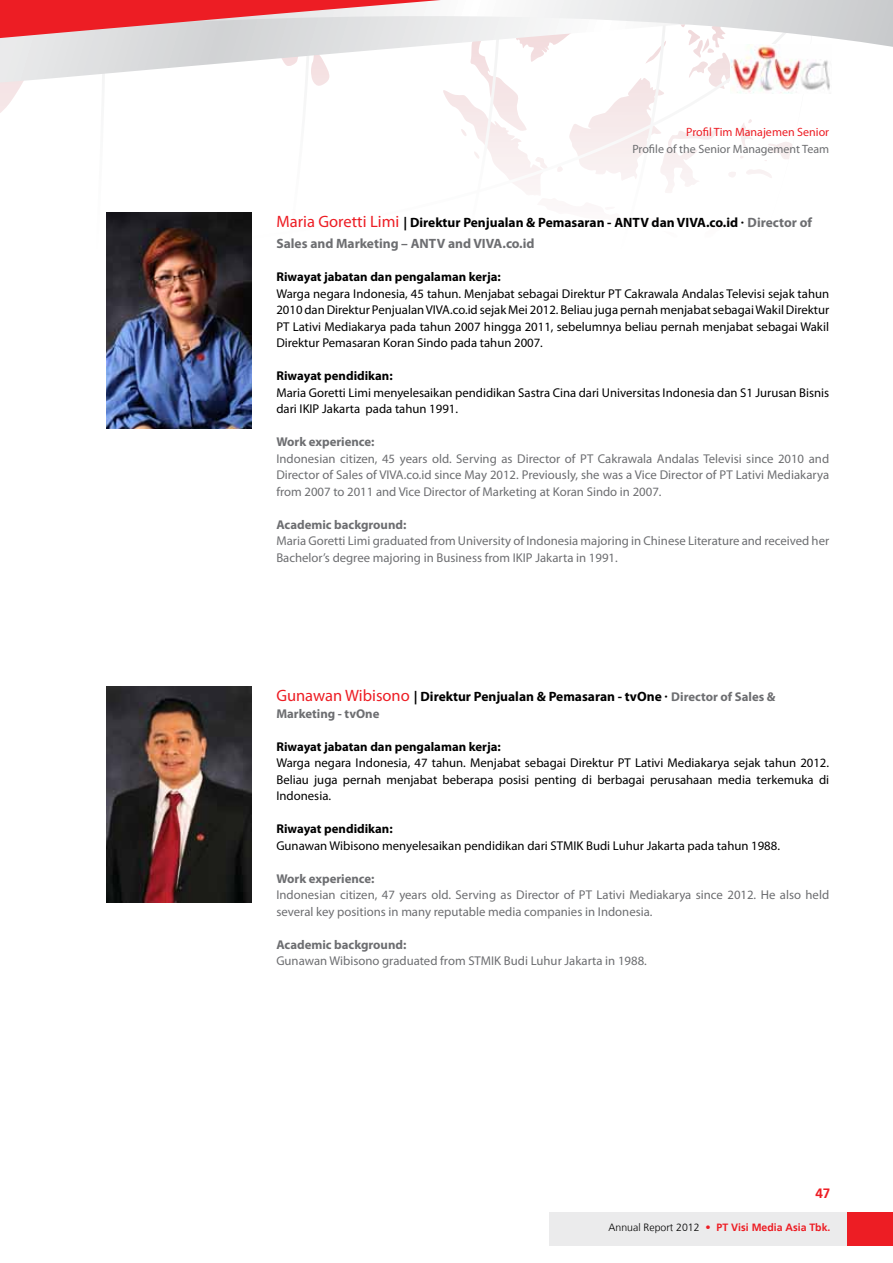
<style>
.page{position:relative;width:893px;height:1263px;background:#fff}
.page>*{position:absolute;margin:0;border:0;box-sizing:border-box;transform-origin:0 0}
.t1{font:700 13.5px/21px "Myriad Pro";color:#000}
.t2{font:700 13.5px "Frutiger LT";color:#ed1d24}
.t3{font:12.75px/16.5px "Myriad Pro";color:#000;text-align:justify}
.t4{font:12.75px/16.5px "Myriad Pro";color:#6d6e71}
.t5{font:700 12.75px "Myriad Pro";color:#000}
.t6{font:700 12.75px "Myriad Pro";color:#6d6e71}
.t7{font:12px "Myriad Pro";color:#6d6e71}
.t8{font:12px "Myriad Pro";color:#ed1d24}
.t9{font:700 10.5px "Frutiger LT";color:#ed1d24}
.s1{font-weight:400;font-size:16.5px;color:#ed1d24}
.s2{font-family:"Times New Roman"}
.s3{color:#6d6e71}
.s4{font-size:12.75px;color:#6d6e71}
.s5{font-weight:300;color:#000}
.s6{font-weight:300}
</style>
<div class="page">
<svg style="left:0;top:100px;width:792px;height:587px"></svg>
<div style="left:549px;top:1212px;width:344px;height:34px;background:#ebebec"></div>
<div style="left:847px;top:1212px;width:46px;height:34px;background:#ed1d24"></div>
<svg style="left:0;top:0;width:893px;height:100px"></svg>
<img style="left:730px;top:44px;width:102px;height:49px">
<img style="left:106px;top:213px;width:146px;height:215px">
<img style="left:106px;top:687px;width:146px;height:215px">
<p class="t8" style="left:686px;top:125px;width:145px">Profil Tim Manajemen Senior</p>
<p class="t7" style="left:632px;top:141px;width:198px">Profile of the Senior Management Team</p>
<p class="t1" style="left:276px;top:212px;width:537px"><span class="s1">Maria Goretti Limi</span> | Direktur Penjualan &amp; Pemasaran - ANTV dan VIVA.co.id <span class="s2">∙</span> <span class="s3">Director of<br>Sales and Marketing – ANTV and VIVA.co.id</span></p>
<p class="t5" style="left:276px;top:269px;width:226px">Riwayat jabatan dan pengalaman kerja:</p>
<p class="t3" style="left:276px;top:285px;width:554px">Warga negara Indonesia, 45 tahun. Menjabat sebagai Direktur PT Cakrawala Andalas Televisi sejak tahun 2010 dan Direktur Penjualan VIVA.co.id sejak Mei 2012. Beliau juga pernah menjabat sebagai Wakil Direktur PT Lativi Mediakarya pada tahun 2007 hingga 2011, sebelumnya beliau pernah menjabat sebagai Wakil Direktur Pemasaran Koran Sindo pada tahun 2007.</p>
<p class="t5" style="left:276px;top:368px;width:118px">Riwayat pendidikan:</p>
<p class="t3" style="left:276px;top:384px;width:554px">Maria Goretti Limi menyelesaikan pendidikan Sastra Cina dari Universitas Indonesia dan S1 Jurusan Bisnis dari IKIP Jakarta pada tahun 1991.</p>
<p class="t6" style="left:276px;top:434px;width:100px">Work experience:</p>
<p class="t4" style="left:276px;top:450px;width:554px;text-align:justify">Indonesian citizen, 45 years old. Serving as Director of PT Cakrawala Andalas Televisi since 2010 and Director of Sales of VIVA.co.id since May 2012. Previously, she was a Vice Director of PT Lativi Mediakarya from 2007 to 2011 and Vice Director of Marketing at Koran Sindo in 2007.</p>
<p class="t6" style="left:276px;top:516px;width:132px">Academic background:</p>
<p class="t4" style="left:276px;top:532px;width:554px">Maria Goretti Limi graduated from University of Indonesia majoring in Chinese Literature and received her<br>Bachelor’s degree majoring in Business from IKIP Jakarta in 1991.</p>
<p class="t1" style="left:276px;top:686px;width:501px"><span class="s1">Gunawan Wibisono</span> | Direktur Penjualan &amp; Pemasaran - tvOne <span class="s2">∙</span> <span class="s4">Director of Sales &amp;</span></p>
<p class="t6" style="left:276px;top:705px;width:105px">Marketing - tvOne</p>
<p class="t5" style="left:276px;top:738px;width:226px">Riwayat jabatan dan pengalaman kerja:</p>
<p class="t3" style="left:276px;top:755px;width:554px">Warga negara Indonesia, 47 tahun. Menjabat sebagai Direktur PT Lativi Mediakarya sejak tahun 2012.<br>Beliau juga pernah menjabat beberapa posisi penting di berbagai perusahaan media terkemuka di Indonesia.</p>
<p class="t5" style="left:276px;top:821px;width:118px">Riwayat pendidikan:</p>
<p class="t3" style="left:276px;top:837px;width:505px">Gunawan Wibisono menyelesaikan pendidikan dari STMIK Budi Luhur Jakarta pada tahun 1988.</p>
<p class="t6" style="left:276px;top:870px;width:100px">Work experience:</p>
<p class="t4" style="left:276px;top:887px;width:554px">Indonesian citizen, 47 years old. Serving as Director of PT Lativi Mediakarya since 2012. He also held several key positions in many reputable media companies in Indonesia.</p>
<p class="t6" style="left:276px;top:936px;width:132px">Academic background:</p>
<p class="t4" style="left:276px;top:953px;width:372px">Gunawan Wibisono graduated from STMIK Budi Luhur Jakarta in 1988.</p>
<p class="t2" style="left:815px;top:1185px;width:17px">47</p>
<p class="t9" style="left:609px;top:1221px;width:223px"><span class="s5">Annual Report 2012</span> <span class="s6">•</span> PT Visi Media Asia Tbk.</p>
</div>
